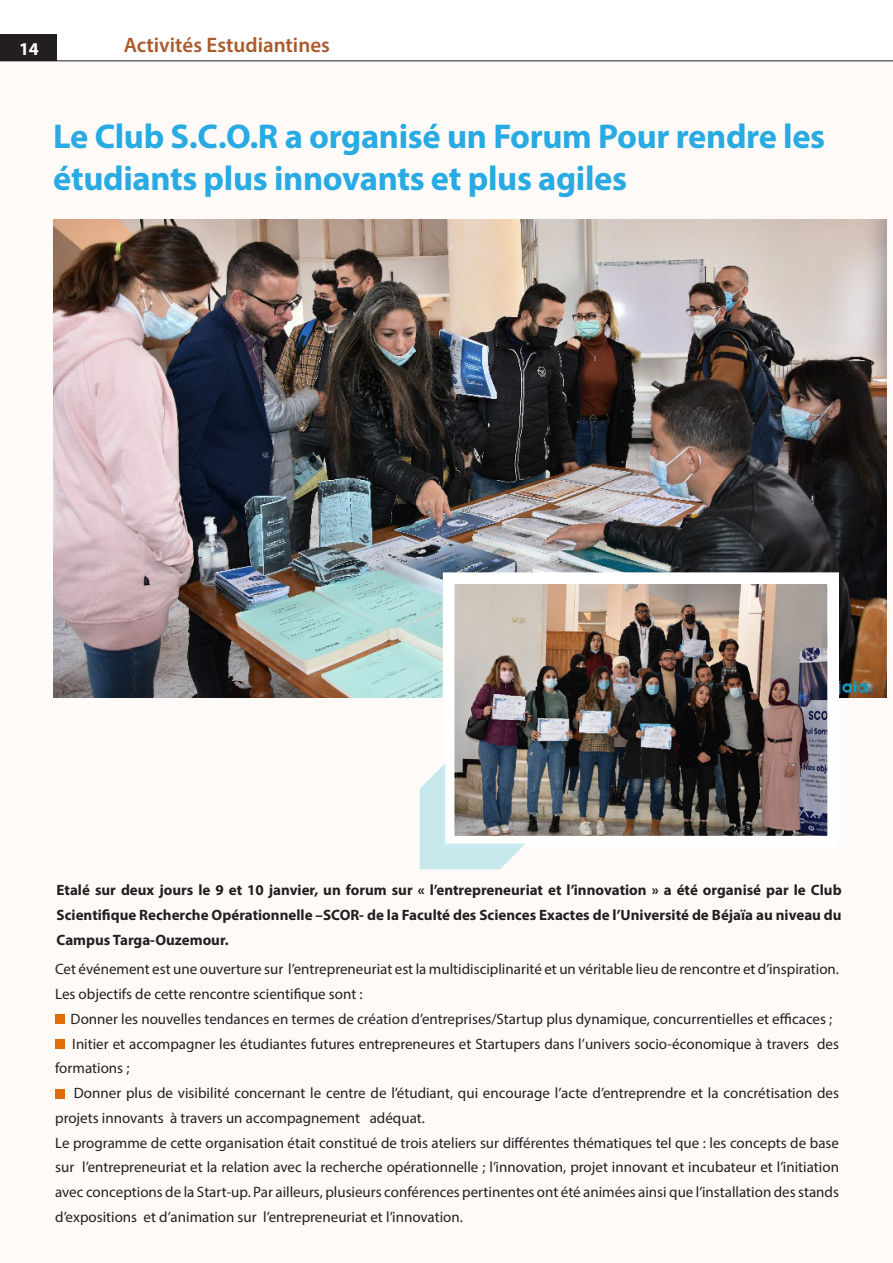
<style>
.page{position:relative;width:893px;height:1263px;background:#fefaf8}
.page>*{position:absolute;margin:0;border:0;box-sizing:border-box;transform-origin:0 0}
.t1{font:700 34.5px/42px "Myriad Pro";letter-spacing:-.01em;color:#28aae2}
.t2{font:600 21px "Myriad Pro";color:#ab592a}
.t3{font:700 18px "Myriad Pro";color:#fff}
.t4{font:15px/24.8px "Myriad Pro";color:#231f20}
.t5{font:700 15px/24.8px "Myriad Pro";color:#231f20;text-align:justify}
</style>
<div class="page">
<img style="left:53px;top:220px;width:834px;height:477px">
<svg style="left:56px;top:34px;width:837px;height:27px"></svg>
<div style="left:0;top:34px;width:56px;height:27px;background:#231f20"></div>
<div style="left:55px;top:1015px;width:9px;height:9px;background:#e36c0a"></div>
<div style="left:55px;top:1039px;width:9px;height:10px;background:#e36c0a"></div>
<div style="left:55px;top:1089px;width:9px;height:9px;background:#e36c0a"></div>
<img style="left:456px;top:585px;width:370px;height:249px">
<div style="left:443px;top:572px;width:396px;height:275px;border:12px solid #fff"></div>
<svg style="left:420px;top:763px;width:106px;height:106px"></svg>
<p class="t3" style="left:19px;top:37px;width:21px">14</p>
<h2 class="t2" style="left:124px;top:31px;width:208px">Activités Estudiantines</h2>
<h1 class="t1" style="left:53px;top:114px;width:773px">Le Club S.C.O.R a organisé un Forum Pour rendre les étudiants plus innovants et plus agiles</h1>
<p class="t5" style="left:57px;top:877px;width:786px">Etalé sur deux jours le 9 et 10 janvier, un forum sur « l’entrepreneuriat et l’innovation » a été organisé par le Club Scientifique Recherche Opérationnelle –SCOR- de la Faculté des Sciences Exactes de l’Université de Béjaïa au niveau du Campus Targa-Ouzemour.</p>
<p class="t4" style="left:55px;top:957px;width:785px">Cet événement est une ouverture sur l’entrepreneuriat est la multidisciplinarité et un véritable lieu de rencontre et d’inspiration.<br>Les objectifs de cette rencontre scientifique sont :</p>
<p class="t4" style="left:71px;top:1006px;width:763px">Donner les nouvelles tendances en termes de création d’entreprises/Startup plus dynamique, concurrentielles et efficaces ;</p>
<p class="t4" style="left:72px;top:1031px;width:768px">Initier et accompagner les étudiantes futures entrepreneures et Startupers dans l’univers socio-économique à travers des</p>
<p class="t4" style="left:55px;top:1056px;width:76px">formations ;</p>
<p class="t4" style="left:74px;top:1080px;width:767px">Donner plus de visibilité concernant le centre de l’étudiant, qui encourage l’acte d’entreprendre et la concrétisation des</p>
<p class="t4" style="left:55px;top:1105px;width:371px">projets innovants à travers un accompagnement adéquat.</p>
<p class="t4" style="left:55px;top:1130px;width:785px">Le programme de cette organisation était constitué de trois ateliers sur différentes thématiques tel que : les concepts de base</p>
<p class="t4" style="left:55px;top:1155px;width:785px">sur l’entrepreneuriat et la relation avec la recherche opérationnelle ; l’innovation, projet innovant et incubateur et l’initiation</p>
<p class="t4" style="left:55px;top:1179px;width:785px">avec conceptions de la Start-up. Par ailleurs, plusieurs conférences pertinentes ont été animées ainsi que l’installation des stands</p>
<p class="t4" style="left:55px;top:1204px;width:409px">d’expositions et d’animation sur l’entrepreneuriat et l’innovation.</p>
</div>
